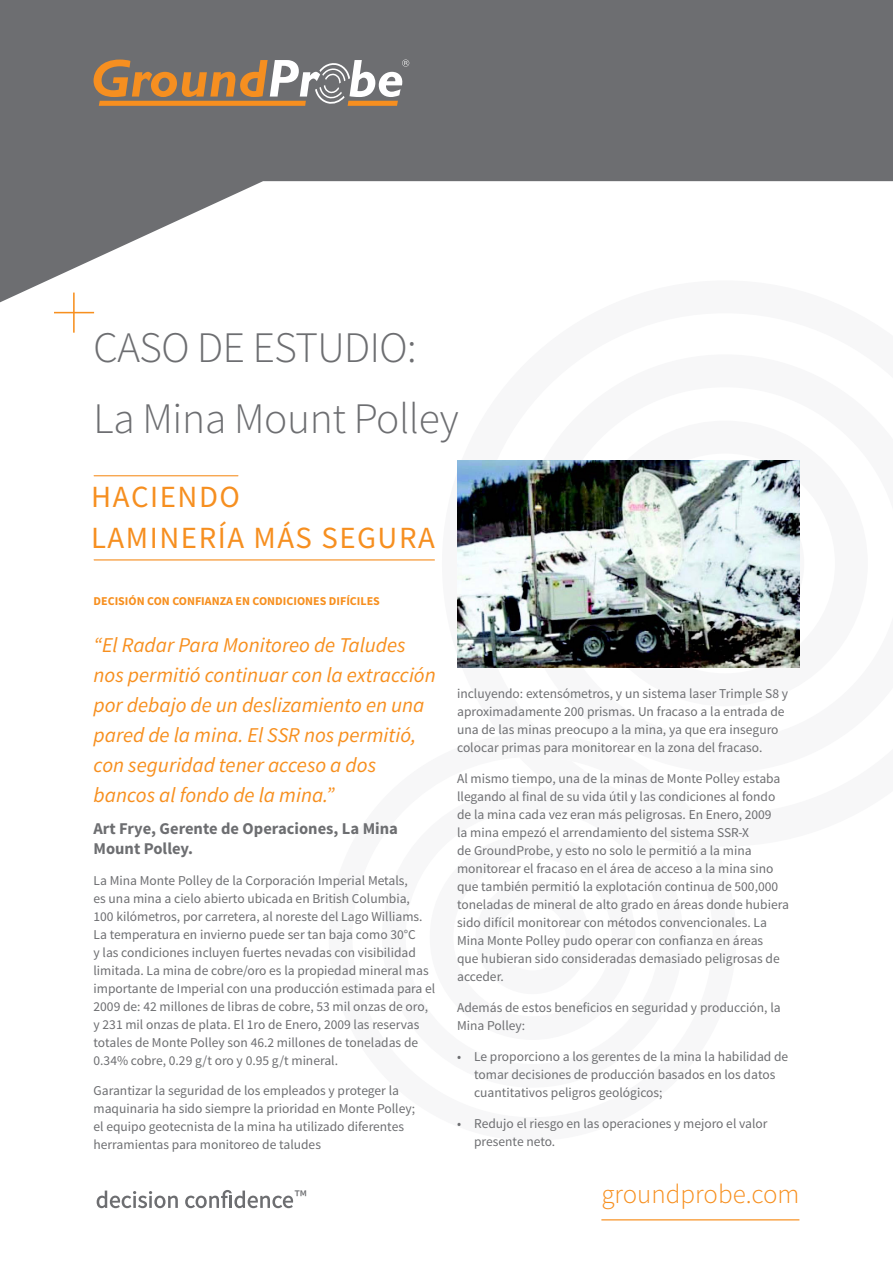
<style>
.page{position:relative;width:893px;height:1263px;background:#fff}
.page>*{position:absolute;margin:0;border:0;box-sizing:border-box;transform-origin:0 0}
.GP__Main_Header{font:300 43.5px "Source Sans Pro";letter-spacing:-.01em;color:#6d6e71}
.t1{font:30.75px/41.5px "Source Sans Pro";letter-spacing:.05em;color:#f68f20}
.GP__URL_Footer_-_Lin{font:300 27px "Source Sans Pro";color:#f78f1e}
.GP__Caption___Call_O{font:italic 21px/30px "Source Sans Pro";color:#f78f1e}
.t2{font:18.6px "Source Sans Pro";color:#6d6e71}
.GP__Bold_Body{font:700 16.5px/19.5px "Source Sans Pro";color:#6d6e71}
.GP__Body_copy{font:13.5px/18px "Source Sans Pro";color:#6d6e71}
.GP__Sub_header_Alter{font:700 12px "Source Sans Pro";color:#f78f1e}
</style>
<div class="page">
<svg style="left:0;top:0;width:893px;height:302px;fill:#6d6e71"></svg>
<svg style="left:442px;top:280px;width:451px;height:22px"></svg>
<svg style="left:799px;top:484px;width:1px;height:159px"></svg>
<svg style="left:94px;top:60px;width:315px;height:46px;background:#a58a6e"></svg>
<hr style="left:73px;top:293px;width:2px;height:40px;background:#f78f1e">
<hr style="left:54px;top:312px;width:40px;height:1px;background:#f78f1e">
<hr style="left:601px;top:1219px;width:198px;height:1px;background:#f78f1e">
<img style="left:457px;top:460px;width:342px;height:208px">
<svg style="left:97px;top:1190px;width:81px;height:18px"></svg>
<svg style="left:185px;top:1190px;width:108px;height:18px"></svg>
<hr style="left:94px;top:475px;width:144px;height:1px;background:#f68e20">
<hr style="left:94px;top:559px;width:341px;height:1px;background:#f68e20">
<p class="GP__Main_Header" style="left:94px;top:321px;width:325px">CASO DE ESTUDIO:</p>
<p class="GP__Main_Header" style="left:94px;top:392px;width:367px">La Mina Mount Polley</p>
<p class="t1" style="left:91px;top:478px;width:345px">HACIENDO<br>LAMINERÍA MÁS SEGURA</p>
<p class="GP__Sub_header_Alter" style="left:94px;top:593px;width:288px">DECISIÓN CON CONFIANZA EN CONDICIONES DIFÍCILES</p>
<p class="GP__Caption___Call_O" style="left:94px;top:630px;width:344px">“El Radar Para Monitoreo de Taludes nos permitió continuar con la extracción por debajo de un deslizamiento en una pared de la mina. El SSR nos permitió, con seguridad tener acceso a dos bancos al fondo de la mina.”</p>
<p class="GP__Bold_Body" style="left:94px;top:820px;width:306px">Art Frye, Gerente de Operaciones, La Mina<br>Mount Polley.</p>
<p class="GP__Body_copy" style="left:94px;top:871px;width:343px">La Mina Monte Polley de la Corporación Imperial Metals,<br>es una mina a cielo abierto ubicada en British Columbia,<br>100 kilómetros, por carretera, al noreste del Lago Williams.<br>La temperatura en invierno puede ser tan baja como 30°C<br>y las condiciones incluyen fuertes nevadas con visibilidad limitada. La mina de cobre/oro es la propiedad mineral mas importante de Imperial con una producción estimada para el 2009 de: 42 millones de libras de cobre, 53 mil onzas de oro, y 231 mil onzas de plata. El 1ro de Enero, 2009 las reservas totales de Monte Polley son 46.2 millones de toneladas de 0.34% cobre, 0.29 g/t oro y 0.95 g/t mineral.</p>
<p class="GP__Body_copy" style="left:94px;top:1082px;width:323px">Garantizar la seguridad de los empleados y proteger la maquinaria ha sido siempre la prioridad en Monte Polley; el equipo geotecnista de la mina ha utilizado diferentes herramientas para monitoreo de taludes</p>
<p class="GP__Body_copy" style="left:457px;top:685px;width:333px">incluyendo: extensómetros, y un sistema laser Trimple S8 y aproximadamente 200 prismas. Un fracaso a la entrada de una de las minas preocupo a la mina, ya que era inseguro colocar primas para monitorear en la zona del fracaso.</p>
<p class="GP__Body_copy" style="left:457px;top:770px;width:333px">Al mismo tiempo, una de la minas de Monte Polley estaba llegando al final de su vida útil y las condiciones al fondo de la mina cada vez eran más peligrosas. En Enero, 2009<br>la mina empezó el arrendamiento del sistema SSR-X<br>de GroundProbe, y esto no solo le permitió a la mina monitorear el fracaso en el área de acceso a la mina sino que también permitió la explotación continua de 500,000 toneladas de mineral de alto grado en áreas donde hubiera sido difícil monitorear con métodos convencionales. La Mina Monte Polley pudo operar con confianza en áreas<br>que hubieran sido consideradas demasiado peligrosas de acceder.</p>
<p class="GP__Body_copy" style="left:457px;top:999px;width:325px">Además de estos beneficios en seguridad y producción, la<br>Mina Polley:</p>
<p class="GP__Body_copy" style="left:474px;top:1047px;width:316px;text-indent:-17px">• Le proporciono a los gerentes de la mina la habilidad de tomar decisiones de producción basados en los datos cuantitativos peligros geológicos;</p>
<p class="GP__Body_copy" style="left:474px;top:1114px;width:295px;text-indent:-17px">• Redujo el riesgo en las operaciones y mejoro el valor presente neto.</p>
<p class="t2" style="left:295px;top:1185px;width:13px">™</p>
<p class="GP__URL_Footer_-_Lin" style="left:601px;top:1178px;width:200px">groundprobe.com</p>
</div>
